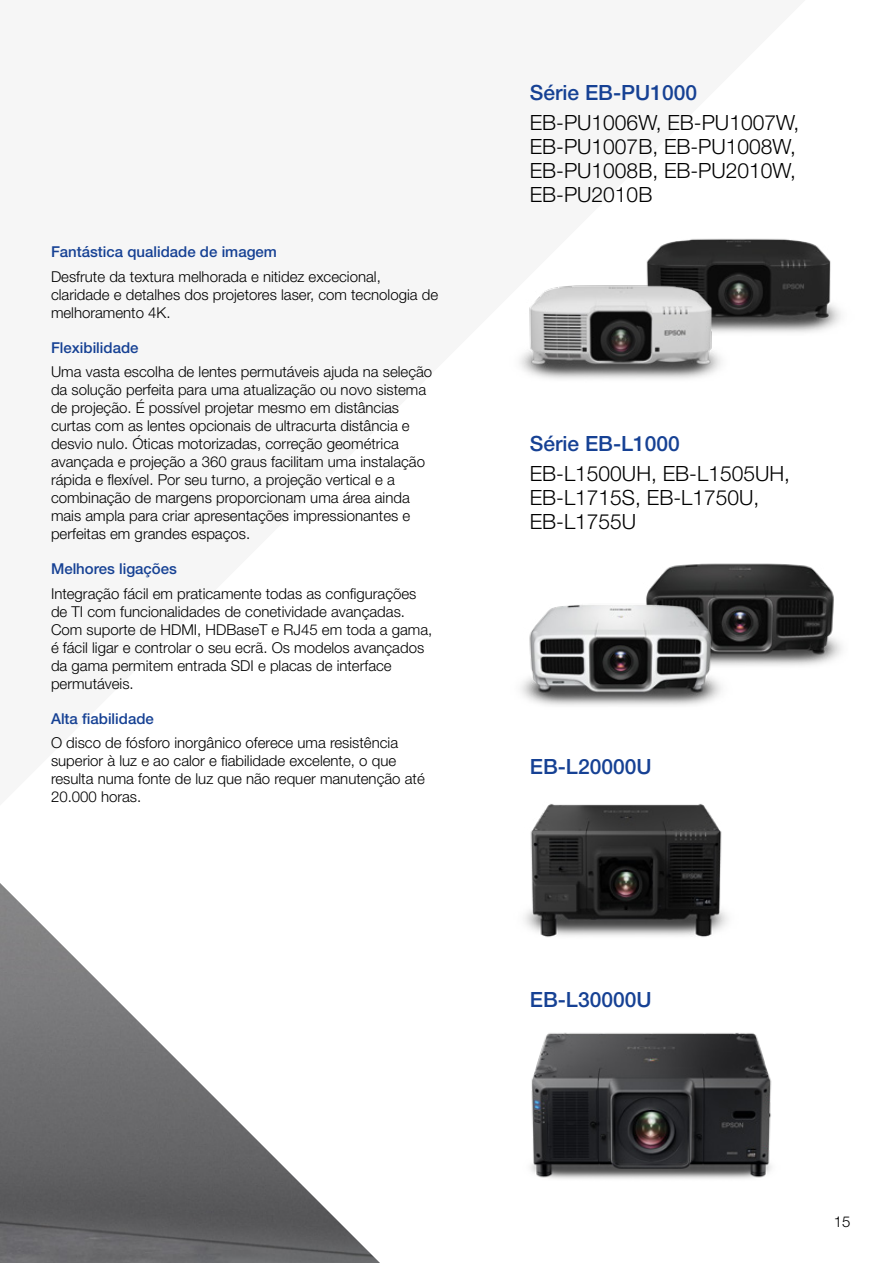
<style>
.page{position:relative;width:893px;height:1263px;background:#fff}
.page>*{position:absolute;margin:0;border:0;box-sizing:border-box;transform-origin:0 0}
.Brochure_Body_Copy{font:300 21px/24px "Helvetica Neue LT Pro";color:#000}
.Brochure_Small_Sub_H{font:500 21px "Helvetica Neue LT Pro";color:#164194}
.Brochure_Body_Copy-2{font:300 15px/18px "Helvetica Neue LT Pro";color:#000}
.Brochure_Body_Copy-3{font:500 15px "Helvetica Neue LT Pro";color:#164194}
.Brochure_Small_Sub_H-2{font:500 15px "Helvetica Neue LT Pro";color:#164194}
</style>
<div class="page">
<img style="left:646px;top:238px;width:195px;height:95px">
<img style="left:530px;top:1032px;width:242px;height:147px">
<img style="left:524px;top:804px;width:204px;height:133px">
<img style="left:647px;top:563px;width:195px;height:103px">
<img style="left:520px;top:594px;width:216px;height:112px">
<img style="left:519px;top:282px;width:211px;height:97px">
<img style="left:0;top:883px;width:380px;height:380px">
<p class="Brochure_Small_Sub_H-2" style="left:51px;top:243px;width:227px">Fantástica qualidade de imagem</p>
<p class="Brochure_Body_Copy-2" style="left:51px;top:267px;width:389px">Desfrute da textura melhorada e nitidez excecional, claridade e detalhes dos projetores laser, com tecnologia de melhoramento 4K.</p>
<p class="Brochure_Body_Copy-3" style="left:51px;top:338px;width:89px">Flexibilidade</p>
<p class="Brochure_Body_Copy-2" style="left:51px;top:362px;width:383px">Uma vasta escolha de lentes permutáveis ajuda na seleção da solução perfeita para uma atualização ou novo sistema de projeção. É possível projetar mesmo em distâncias curtas com as lentes opcionais de ultracurta distância e desvio nulo. Óticas motorizadas, correção geométrica avançada e projeção a 360 graus facilitam uma instalação rápida e flexível. Por seu turno, a projeção vertical e a combinação de margens proporcionam uma área ainda mais ampla para criar apresentações impressionantes e perfeitas em grandes espaços.</p>
<p class="Brochure_Body_Copy-3" style="left:51px;top:560px;width:127px">Melhores ligações</p>
<p class="Brochure_Body_Copy-2" style="left:51px;top:584px;width:383px">Integração fácil em praticamente todas as configurações de TI com funcionalidades de conetividade avançadas.<br>Com suporte de HDMI, HDBaseT e RJ45 em toda a gama, é fácil ligar e controlar o seu ecrã. Os modelos avançados da gama permitem entrada SDI e placas de interface permutáveis.</p>
<p class="Brochure_Body_Copy-3" style="left:51px;top:709px;width:104px">Alta fiabilidade</p>
<p class="Brochure_Body_Copy-2" style="left:51px;top:733px;width:375px">O disco de fósforo inorgânico oferece uma resistência superior à luz e ao calor e fiabilidade excelente, o que resulta numa fonte de luz que não requer manutenção até 20.000 horas.</p>
<p class="Brochure_Small_Sub_H" style="left:530px;top:80px;width:169px">Série EB-PU1000</p>
<p class="Brochure_Body_Copy" style="left:530px;top:111px;width:271px">EB-PU1006W, EB-PU1007W,<br>EB-PU1007B, EB-PU1008W,<br>EB-PU1008B, EB-PU2010W,<br>EB-PU2010B</p>
<p class="Brochure_Small_Sub_H" style="left:530px;top:431px;width:152px">Série EB-L1000</p>
<p class="Brochure_Body_Copy" style="left:530px;top:461px;width:262px">EB-L1500UH, EB-L1505UH,<br>EB-L1715S, EB-L1750U,<br>EB-L1755U</p>
<p class="Brochure_Small_Sub_H" style="left:530px;top:754px;width:123px">EB-L20000U</p>
<p class="Brochure_Small_Sub_H" style="left:530px;top:987px;width:123px">EB-L30000U</p>
<p class="Brochure_Body_Copy-2" style="left:834px;top:1212px;width:18px">15</p>
</div>
